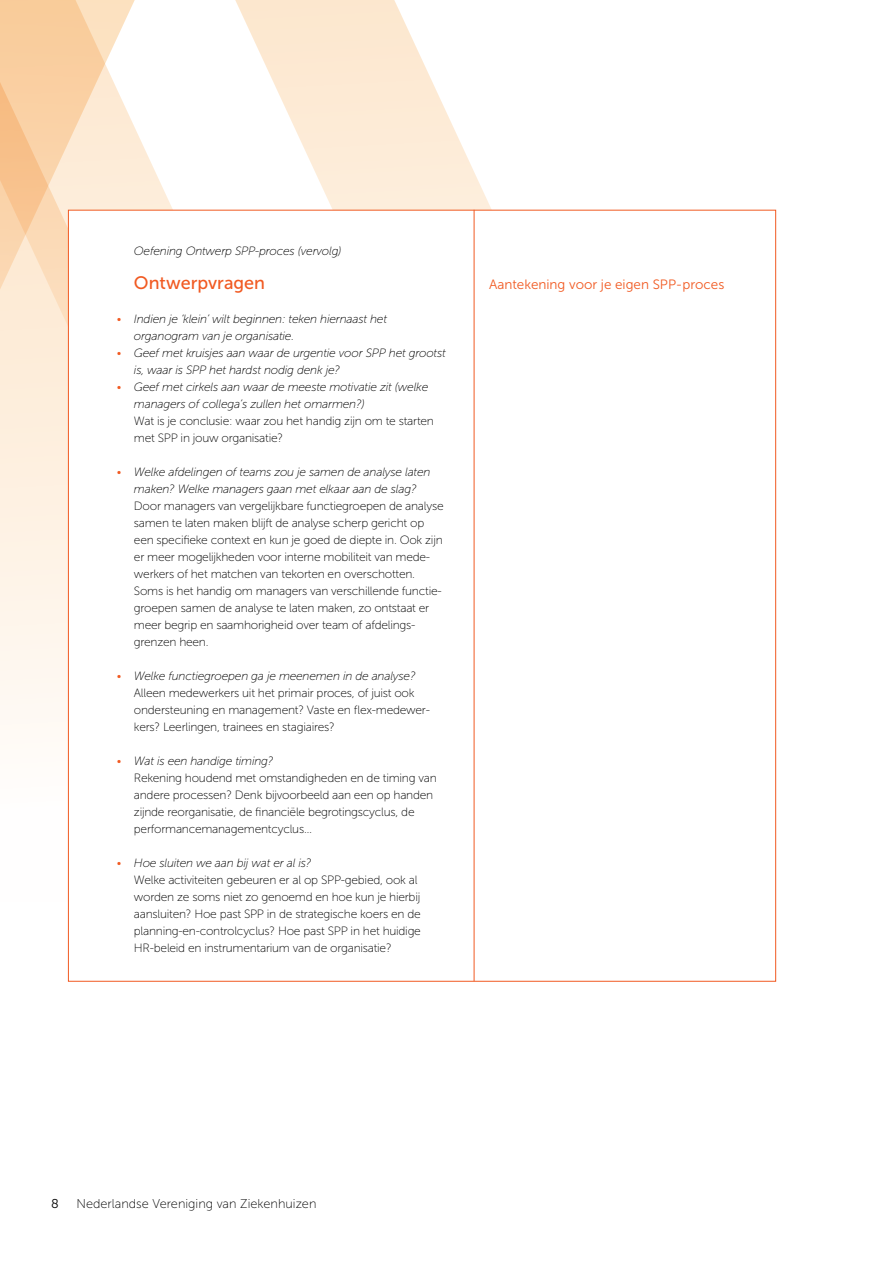
<style>
.page{position:relative;width:893px;height:1263px;background:#fff}
.page>*{position:absolute;margin:0;border:0;box-sizing:border-box;transform-origin:0 0}
.t1{font:18px "Museo Sans 500";color:#f15a22}
.t2{font:13.5px "Museo Sans 300";color:#f15a22}
.t3{font:12.75px "Museo Sans 100";color:#000}
.t4{font:12.75px "Museo Sans 300";color:#000}
.t5{font:12px/17px "Museo Sans 100";letter-spacing:-.02em;color:#000}
.t6{font:italic 12px/17px "Museo Sans 100";letter-spacing:-.02em;color:#000}
.s1{font-style:normal;color:#f15a22}
.s2{color:#f15a22}
.s3{font-style:italic}
.s4{font-style:italic;color:#f15a22}
</style>
<div class="page">
<svg style="left:431px;top:79px;width:300px;height:131px"></svg>
<svg style="left:0;top:0;width:431px;height:901px"></svg>
<svg style="left:0;top:0;width:185px;height:578px"></svg>
<div style="left:68px;top:210px;width:708px;height:772px;background:#fff;border:1px solid #f15a22"></div>
<hr style="left:474px;top:210px;width:1px;height:771px;background:#f15a22">
<p class="t6" style="left:134px;top:243px;width:209px">Oefening Ontwerp SPP-proces (vervolg)</p>
<h1 class="t1" style="left:134px;top:273px;width:133px">Ontwerpvragen</h1>
<p class="t6" style="left:134px;top:311px;width:255px;text-indent:-17px"><span class="s1">•</span> Indien je ‘klein’ wilt beginnen: teken hiernaast het organogram van je organisatie.</p>
<p class="t6" style="left:134px;top:345px;width:313px;text-indent:-17px"><span class="s1">•</span> Geef met kruisjes aan waar de urgentie voor SPP het grootst is, waar is SPP het hardst nodig denk je?</p>
<p class="t6" style="left:134px;top:379px;width:296px;text-indent:-17px"><span class="s1">•</span> Geef met cirkels aan waar de meeste motivatie zit (welke managers of collega’s zullen het omarmen?)</p>
<p class="t5" style="left:134px;top:413px;width:302px">Wat is je conclusie: waar zou het handig zijn om te starten met SPP in jouw organisatie?</p>
<p class="t6" style="left:117px;top:464px;width:315px;text-align:center"><span class="s1">•</span> Welke afdelingen of teams zou je samen de analyse laten maken? Welke managers gaan met elkaar aan de slag?</p>
<p class="t5" style="left:134px;top:498px;width:311px">Door managers van vergelijkbare functiegroepen de analyse samen te laten maken blijft de analyse scherp gericht op een specifieke context en kun je goed de diepte in. Ook zijn er meer mogelijkheden voor interne mobiliteit van mede&shy;werkers of het matchen van tekorten en overschotten.<br>Soms is het handig om managers van verschillende functie&shy;groepen samen de analyse te laten maken, zo ontstaat er meer begrip en saamhorigheid over team of afdelings&shy;grenzen heen.</p>
<p class="t5" style="left:134px;top:668px;width:298px;text-indent:-17px"><span class="s2">•</span> <span class="s3">Welke functiegroepen ga je meenemen in de analyse?<br></span>Alleen medewerkers uit het primair proces, of juist ook ondersteuning en management? Vaste en flex-medewer&shy;kers? Leerlingen, trainees en stagiaires?</p>
<p class="t6" style="left:117px;top:753px;width:158px"><span class="s1">•</span> Wat is een handige timing?</p>
<p class="t5" style="left:117px;top:770px;width:321px">Rekening houdend met omstandigheden en de timing van</p>
<p class="t5" style="left:134px;top:787px;width:301px">andere processen? Denk bijvoorbeeld aan een op handen</p>
<p class="t5" style="left:134px;top:804px;width:282px">zijnde reorganisatie, de financiële begrotingscyclus, de</p>
<p class="t5" style="left:134px;top:821px;width:180px">performancemanagementcyclus…</p>
<p class="t5" style="left:134px;top:855px;width:288px;text-indent:-17px"><span class="s4">•</span> <span class="s3">Hoe sluiten we aan bij wat er al is?<br></span>Welke activiteiten gebeuren er al op SPP-gebied, ook al worden ze soms niet zo genoemd en hoe kun je hierbij aansluiten? Hoe past SPP in de strategische koers en de planning-en-controlcyclus? Hoe past SPP in het huidige HR-beleid en instrumentarium van de organisatie?</p>
<p class="t2" style="left:489px;top:277px;width:237px">Aantekening voor je eigen SPP-proces</p>
<p class="t4" style="left:51px;top:1196px;width:9px">8</p>
<p class="t3" style="left:77px;top:1196px;width:241px">Nederlandse Vereniging van Ziekenhuizen</p>
</div>
